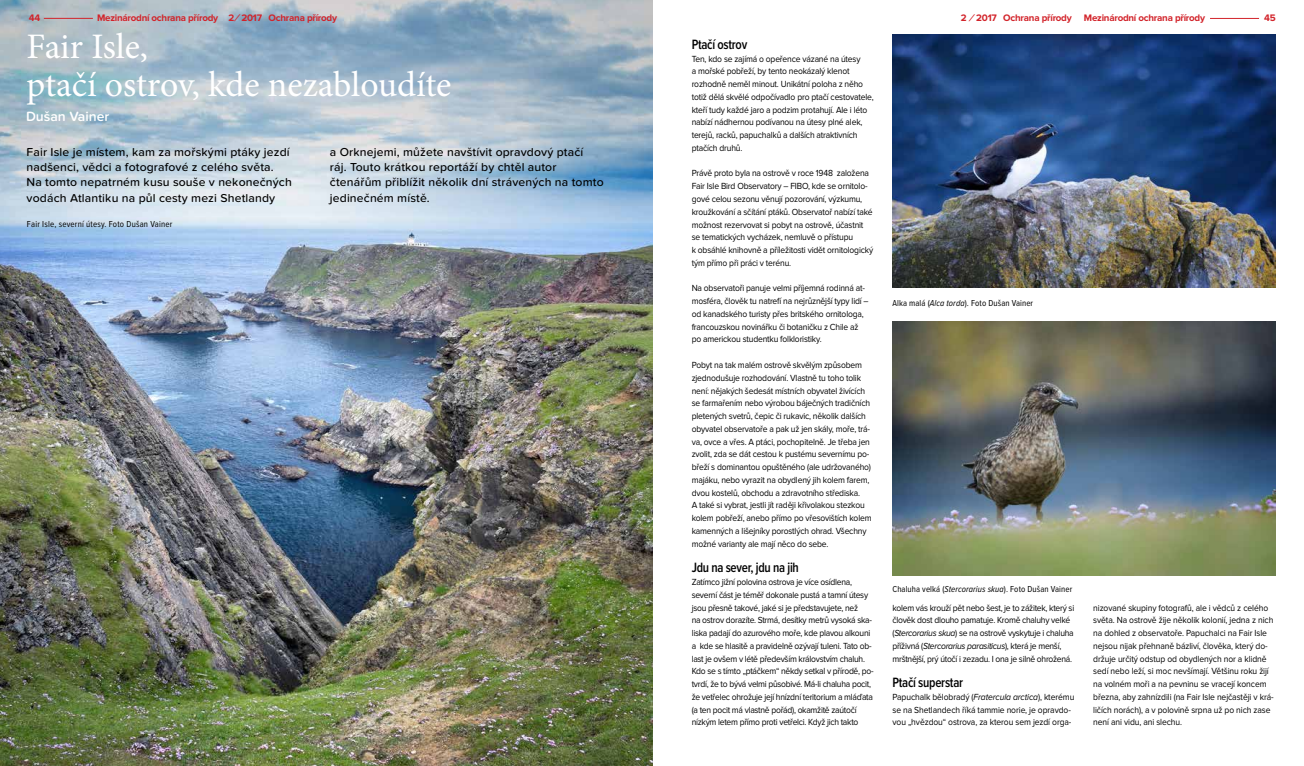
<style>
.page{position:relative;width:1304px;height:766px;background:#fff}
.page>*{position:absolute;margin:0;border:0;box-sizing:border-box;transform-origin:0 0}
.t1{font:35.9px/37.9px "Minion Pro";letter-spacing:-.005em;color:#fff}
.t2{font:600 13.9px "Proxima Nova Cond";letter-spacing:-.02em;color:#000;scale:.93 1}
.t3{font:600 13.9px "Proxima Nova Soft";color:#fff}
.t4{font:500 12px/15.1px "Proxima Nova Soft";letter-spacing:.01em;color:#000}
.t5{font:700 9.8px "Proxima Nova";letter-spacing:-.025em;color:#d2232a}
.t6{font:9.2px/12.8px "Proxima Nova";letter-spacing:-.02em;color:#000;scale:.93 1}
.t7{font:9px "Proxima Nova Cond";letter-spacing:.01em;color:#000}
.s1{font-style:italic}
</style>
<div class="page">
<img style="left:892px;top:322px;width:384px;height:253px">
<img style="left:892px;top:34px;width:384px;height:253px">
<img style="left:0;top:0;width:653px;height:765px">
<hr style="left:1210px;top:18px;width:49px;height:1px;background:#d2232a">
<hr style="left:44px;top:18px;width:49px;height:1px;background:#d2232a">
<p class="t5" style="left:29px;top:12px;width:13px">44</p>
<p class="t5" style="left:97px;top:13px;width:242px">Mezinárodní ochrana přírody 2<span class="s1">/</span>2017 Ochrana přírody</p>
<p class="t5" style="left:961px;top:13px;width:246px">2 <span class="s1">/</span>2017 Ochrana přírody Mezinárodní ochrana přírody</p>
<p class="t5" style="left:1264px;top:13px;width:13px">45</p>
<h1 class="t1" style="left:27px;top:28px;width:426px">Fair Isle,<br>ptačí ostrov, kde nezabloudíte</h1>
<h2 class="t2" style="left:692px;top:36px;width:61px">Ptačí ostrov</h2>
<p class="t6" style="left:692px;top:52px;width:197px">Ten, kdo se zajímá o opeřence vázané na útesy<br>a mořské pobřeží, by tento neokázalý klenot rozhodně neměl minout. Unikátní poloha z něho totiž dělá skvělé odpočívadlo pro ptačí cestovatele, kteří tudy každé jaro a podzim protahují. Ale i léto nabízí nádhernou podívanou na útesy plné alek, terejů, racků, papuchalků a dalších atraktivních ptačích druhů.</p>
<p class="t6" style="left:692px;top:167px;width:197px">Právě proto byla na ostrově v roce 1948 založena Fair Isle Bird Observatory – FIBO, kde se ornitolo&shy;gové celou sezonu věnují pozorování, výzkumu, kroužkování a sčítání ptáků. Observatoř nabízí také možnost rezervovat si pobyt na ostrově, účastnit se tematických vycházek, nemluvě o přístupu<br>k obsáhlé knihovně a příležitosti vidět ornitologický tým přímo při práci v terénu.</p>
<p class="t6" style="left:692px;top:282px;width:192px">Na observatoři panuje velmi příjemná rodinná at&shy;mosféra, člověk tu natrefí na nejrůznější typy lidí – od kanadského turisty přes britského ornitologa, francouzskou novinářku či botaničku z Chile až po americkou studentku folkloristiky.</p>
<p class="t6" style="left:692px;top:358px;width:195px">Pobyt na tak malém ostrově skvělým způsobem zjednodušuje rozhodování. Vlastně tu toho tolik není: nějakých šedesát místních obyvatel živících se farmařením nebo výrobou báječných tradičních pletených svetrů, čepic či rukavic, několik dalších obyvatel observatoře a pak už jen skály, moře, trá&shy;va, ovce a vřes. A ptáci, pochopitelně. Je třeba jen zvolit, zda se dát cestou k pustému severnímu po&shy;břeží s dominantou opuštěného (ale udržovaného) majáku, nebo vyrazit na obydlený jih kolem farem, dvou kostelů, obchodu a zdravotního střediska.<br>A také si vybrat, jestli jít raději křivolakou stezkou kolem pobřeží, anebo přímo po vřesovištích kolem kamenných a lišejníky porostlých ohrad. Všechny možné varianty ale mají něco do sebe.</p>
<h2 class="t2" style="left:692px;top:559px;width:117px">Jdu na sever, jdu na jih</h2>
<p class="t6" style="left:692px;top:575px;width:197px">Zatímco jižní polovina ostrova je více osídlena, severní část je téměř dokonale pustá a tamní útesy jsou přesně takové, jaké si je představujete, než<br>na ostrov dorazíte. Strmá, desítky metrů vysoká ska&shy;liska padají do azurového moře, kde plavou alkouni a kde se hlasitě a pravidelně ozývají tuleni. Tato ob&shy;last je ovšem v létě především královstvím chaluh.<br>Kdo se s tímto „ptáčkem“ někdy setkal v přírodě, po&shy;tvrdí, že to bývá velmi působivé. Má-li chaluha pocit, že vetřelec ohrožuje její hnízdní teritorium a mláďata (a ten pocit má vlastně pořád), okamžitě zaútočí nízkým letem přímo proti vetřelci. Když jich takto</p>
<h2 class="t3" style="left:26px;top:109px;width:85px">Dušan Vainer</h2>
<h3 class="t4" style="left:27px;top:145px;width:267px">Fair Isle je místem, kam za mořskými ptáky jezdí nadšenci, vědci a fotografové z celého světa.<br>Na tomto nepatrném kusu souše v nekonečných vodách Atlantiku na půl cesty mezi Shetlandy</h3>
<h3 class="t4" style="left:330px;top:145px;width:275px">a Orknejemi, můžete navštívit opravdový ptačí<br>ráj. Touto krátkou reportáží by chtěl autor čtenářům přiblížit několik dní strávených na tomto jedinečném místě.</h3>
<p class="t7" style="left:27px;top:218px;width:147px">Fair Isle, severní útesy. Foto Dušan Vainer</p>
<p class="t7" style="left:892px;top:297px;width:142px">Alka malá (<span class="s1">Alca torda</span>). Foto Dušan Vainer</p>
<p class="t7" style="left:892px;top:583px;width:181px">Chaluha velká (<span class="s1">Stercorarius skua</span>). Foto Dušan Vainer</p>
<p class="t6" style="left:892px;top:601px;width:197px">kolem vás krouží pět nebo šest, je to zážitek, který si člověk dost dlouho pamatuje. Kromě chaluhy velké (<span class="s1">Stercorarius skua</span>) se na ostrově vyskytuje i chaluha příživná (<span class="s1">Stercorarius parasiticus</span>), která je menší, mrštnější, prý útočí i zezadu. I ona je silně ohrožená.</p>
<h2 class="t2" style="left:892px;top:674px;width:77px">Ptačí superstar</h2>
<p class="t6" style="left:892px;top:690px;width:197px">Papuchalk bělobradý (<span class="s1">Fratercula arctica</span>), kterému se na Shetlandech říká tammie norie, je opravdo&shy;vou „hvězdou“ ostrova, za kterou sem jezdí orga-</p>
<p class="t6" style="left:1093px;top:601px;width:196px">nizované skupiny fotografů, ale i vědců z celého světa. Na ostrově žije několik kolonií, jedna z nich na dohled z observatoře. Papuchalci na Fair Isle nejsou nijak přehnaně bázliví, člověka, který do&shy;držuje určitý odstup od obydlených nor a klidně sedí nebo leží, si moc nevšímají. Většinu roku žijí na volném moři a na pevninu se vracejí koncem března, aby zahnízdili (na Fair Isle nejčastěji v krá&shy;ličích norách), a v polovině srpna už po nich zase není ani vidu, ani slechu.</p>
</div>
